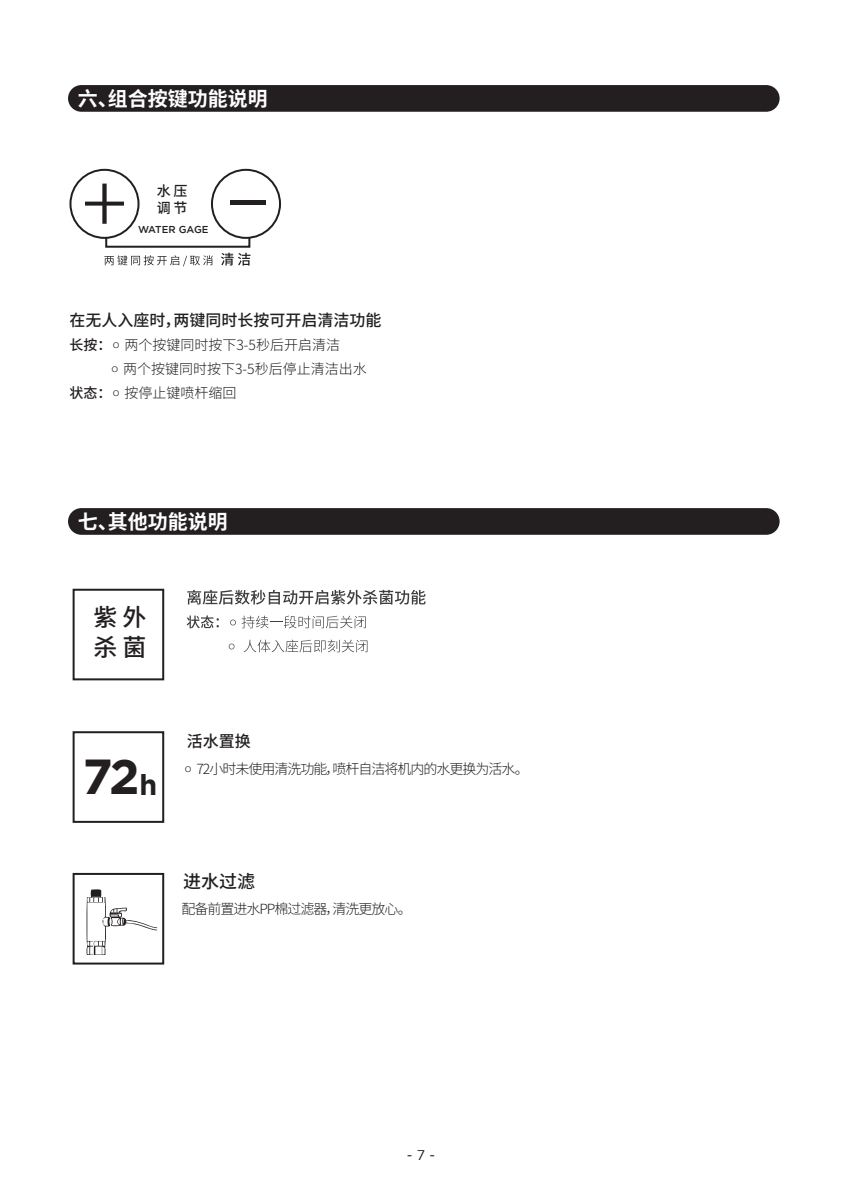
<style>
.page{position:relative;width:842px;height:1191px;background:#fff}
.page>*{position:absolute;margin:0;border:0;box-sizing:border-box;transform-origin:0 0}
.t1{font:700 49px "Gotham";color:#231f20}
.t2{font:500 24px/30px "Source Han Sans CN";color:#231f20}
.t3{font:700 20px "Source Han Sans CN";color:#fff}
.t4{font:500 18px "Source Han Sans CN";color:#231f20}
.t5{font:500 16px "Source Han Sans CN";color:#231f20}
.t6{font:300 14px "Source Han Sans CN";color:#231f20}
.t7{font:300 14px "Source Han Sans CN";letter-spacing:-.07em;color:#231f20}
.t8{font:500 14px/16.8px "Source Han Sans CN";color:#231f20}
.t9{font:14px "Gotham";color:#231f20}
.t10{font:500 10px "Gotham";color:#231f20}
.s1{font-weight:500}
.s2{font-family:"Gotham";font-weight:400;font-size:8px}
.s3{font-size:28.6px}
</style>
<div class="page">
<div style="left:68px;top:85px;width:712px;height:27px;background:#231f20;border-radius:13px"></div>
<svg style="left:85px;top:184px;width:39px;height:40px"></svg>
<hr style="left:230px;top:201px;width:36px;height:4px;background:#231f20">
<div style="left:69px;top:169px;width:71px;height:70px;border:2px solid #231f20;border-radius:50%"></div>
<div style="left:211px;top:169px;width:70px;height:70px;border:2px solid #231f20;border-radius:50%"></div>
<div style="left:105px;top:237px;width:145px;height:11px;border:2px solid #231f20"></div>
<svg style="left:104px;top:255px;width:109px;height:11px"></svg>
<svg style="left:221px;top:253px;width:29px;height:13px"></svg>
<div style="left:68px;top:508px;width:712px;height:27px;background:#231f20;border-radius:13px"></div>
<svg style="left:187px;top:590px;width:239px;height:14px"></svg>
<svg style="left:187px;top:615px;width:32px;height:13px"></svg>
<svg style="left:230px;top:619px;width:6px;height:6px"></svg>
<svg style="left:242px;top:615px;width:124px;height:13px"></svg>
<svg style="left:229px;top:643px;width:5px;height:6px"></svg>
<svg style="left:244px;top:639px;width:123px;height:13px"></svg>
<div style="left:73px;top:589px;width:91px;height:91px;border:2px solid #231f20"></div>
<div style="left:73px;top:731px;width:91px;height:92px;border:2px solid #231f20"></div>
<div style="left:73px;top:873px;width:91px;height:91px;border:2px solid #231f20"></div>
<svg style="left:87px;top:889px;width:70px;height:66px"></svg>
<h3 class="t3" style="left:78px;top:87px;width:191px">六、组合按键功能说明</h3>
<p class="t8" style="left:157px;top:183px;width:32px">水压调节</p>
<p class="t10" style="left:138px;top:224px;width:72px">WATER GAGE</p>
<p class="t5" style="left:69px;top:311px;width:313px">在无人入座时，两键同时长按可开启清洁功能</p>
<p class="t6" style="left:69px;top:337px;width:272px"><span class="s1">长按：</span> <span class="s2">O</span> 两个按键同时按下3-5秒后开启清洁</p>
<p class="t6" style="left:111px;top:361px;width:257px"><span class="s2">O</span> 两个按键同时按下3-5秒后停止清洁出水</p>
<p class="t6" style="left:69px;top:385px;width:168px"><span class="s1">状态：</span> <span class="s2">O</span> 按停止键喷杆缩回</p>
<h3 class="t3" style="left:78px;top:510px;width:151px">七、其他功能说明</h3>
<h2 class="t2" style="left:94px;top:602px;width:54px">紫外杀菌</h2>
<h1 class="t1" style="left:82px;top:748px;width:76px">72<span class="s3">h</span></h1>
<p class="t5" style="left:187px;top:732px;width:65px">活水置换</p>
<p class="t7" style="left:185px;top:761px;width:345px"><span class="s2">O</span> 72小时未使用清洗功能，喷杆自洁将机内的水更换为活水。</p>
<p class="t4" style="left:183px;top:870px;width:73px">进水过滤</p>
<p class="t7" style="left:181px;top:900px;width:232px">配备前置进水PP棉过滤器，清洗更放心。</p>
<p class="t9" style="left:407px;top:1147px;width:30px">- 7 -</p>
</div>
